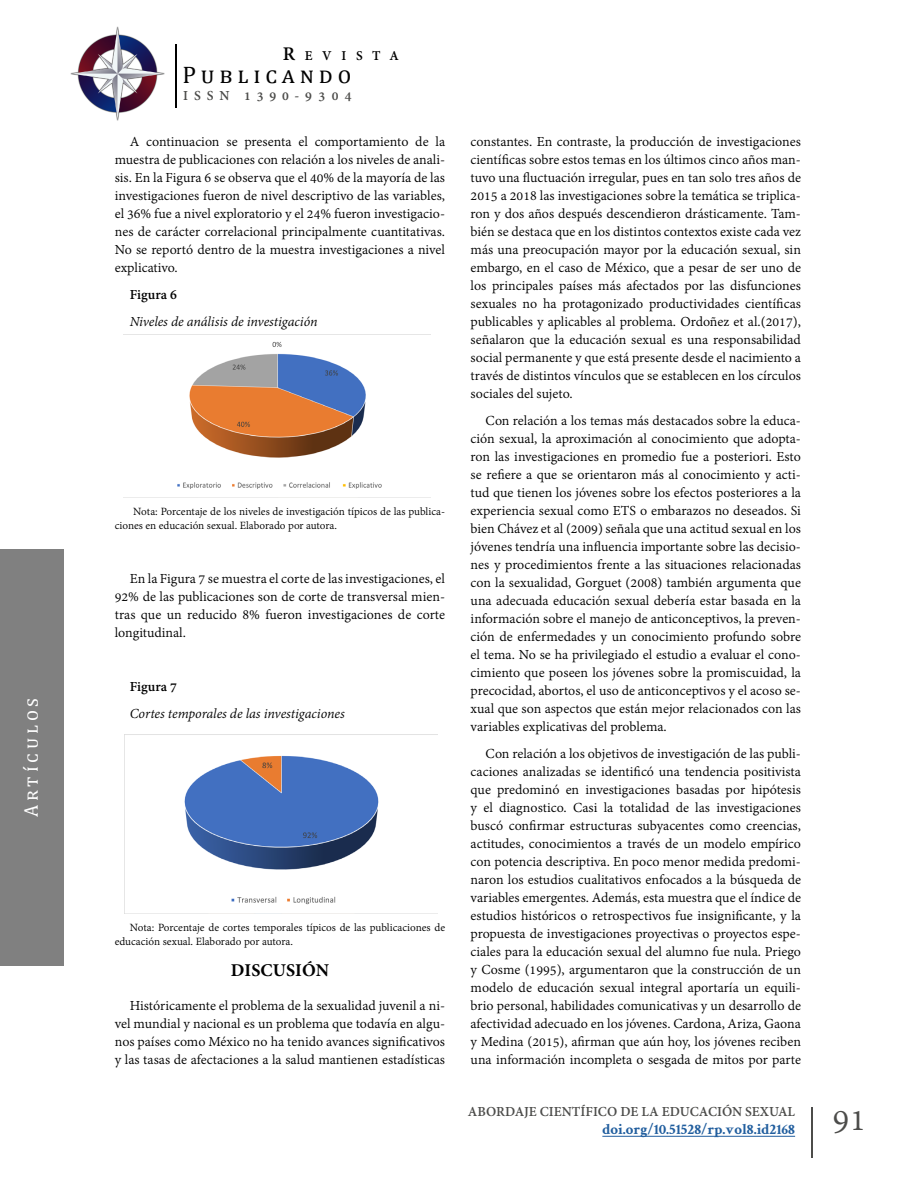
<style>
.page{position:relative;width:918px;height:1188px;background:#fff}
.page>*{position:absolute;margin:0;border:0;box-sizing:border-box;transform-origin:0 0}
.t1{font:37.5px "Adobe Devanagari";color:#4c4c4a}
.t2{font:24px "Cambria";letter-spacing:.2em;color:#000}
.t3{font:19.5px "Cambria";letter-spacing:.2em;color:#fff}
.t4{font:700 18px "Minion Pro";letter-spacing:.005em;color:#000}
.t5{font:15px/18px "Adobe Devanagari";color:#000;text-align:justify}
.t6{font:italic 15px "Adobe Devanagari";letter-spacing:-.005em;color:#000}
.t7{font:700 15px "Adobe Devanagari";color:#4c4c4a}
.t8{font:700 15px "Crimson Text";color:#215e9e}
.t9{font:700 15px "Adobe Devanagari";color:#000}
.t10{font:700 15px "Adobe Devanagari";letter-spacing:.39em;color:#4c4c4a}
.t11{font:700 14.7px "Adobe Devanagari";color:#000}
.t12{font:12px/14.4px "Adobe Devanagari";color:#000}
.s1{font-size:21px}
</style>
<div class="page">
<hr style="left:811px;top:1108px;width:1px;height:50px;background:#4c4c4a">
<hr style="left:602px;top:1136px;width:193px;height:1px;background:#215e9e">
<hr style="left:0;top:136px;width:1px;height:412px;background:#808080">
<div style="left:0;top:549px;width:64px;height:417px;background:#808080"></div>
<hr style="left:175px;top:44px;width:2px;height:64px;background:#000">
<img style="left:70px;top:26px;width:95px;height:95px">
<img style="left:177px;top:341px;width:205px;height:148px">
<img style="left:124px;top:734px;width:313px;height:179px">
<h3 class="t3" style="left:20px;top:817px;width:121px;rotate:-90deg">Artículos</h3>
<p class="t11" style="left:283px;top:47px;width:70px"><span class="s1">R</span>EVIS</p>
<p class="t11" style="left:372px;top:47px;width:28px">T A</p>
<h2 class="t2" style="left:182px;top:60px;width:170px">Publicando</h2>
<p class="t10" style="left:183px;top:87px;width:170px">ISSN 1390-9304</p>
<p class="t5" style="left:115px;top:134px;width:332px;text-indent:15px">A continuacion se presenta el comportamiento de la muestra de publicaciones con relación a los niveles de anali&shy;sis. En la Figura 6 se observa que el 40% de la mayoría de las investigaciones fueron de nivel descriptivo de las variables, el 36% fue a nivel exploratorio y el 24% fueron investigacio&shy;nes de carácter correlacional principalmente cuantitativas.<br>No se reportó dentro de la muestra investigaciones a nivel explicativo.</p>
<p class="t9" style="left:130px;top:286px;width:49px">Figura 6</p>
<p class="t6" style="left:130px;top:313px;width:189px">Niveles de análisis de investigación</p>
<p class="t12" style="left:115px;top:505px;width:332px;text-indent:19px">Nota: Porcentaje de los niveles de investigación típicos de las publica&shy;ciones en educación sexual. Elaborado por autora.</p>
<p class="t5" style="left:115px;top:571px;width:332px;text-indent:15px">En la Figura 7 se muestra el corte de las investigaciones, el 92% de las publicaciones son de corte de transversal mien&shy;tras que un reducido 8% fueron investigaciones de corte longitudinal.</p>
<p class="t9" style="left:130px;top:678px;width:49px">Figura 7</p>
<p class="t6" style="left:130px;top:705px;width:216px">Cortes temporales de las investigaciones</p>
<p class="t12" style="left:115px;top:921px;width:332px;text-indent:15px">Nota: Porcentaje de cortes temporales típicos de las publicaciones de educación sexual. Elaborado por autora.</p>
<p class="t4" style="left:231px;top:957px;width:100px">DISCUSIÓN</p>
<p class="t5" style="left:115px;top:998px;width:332px;text-indent:15px">Históricamente el problema de la sexualidad juvenil a ni&shy;vel mundial y nacional es un problema que todavía en algu&shy;nos países como México no ha tenido avances significativos y las tasas de afectaciones a la salud mantienen estadísticas</p>
<p class="t5" style="left:471px;top:134px;width:332px">constantes. En contraste, la producción de investigaciones científicas sobre estos temas en los últimos cinco años man&shy;tuvo una fluctuación irregular, pues en tan solo tres años de 2015 a 2018 las investigaciones sobre la temática se triplica&shy;ron y dos años después descendieron drásticamente. Tam&shy;bién se destaca que en los distintos contextos existe cada vez más una preocupación mayor por la educación sexual, sin embargo, en el caso de México, que a pesar de ser uno de los principales países más afectados por las disfunciones sexuales no ha protagonizado productividades científicas publicables y aplicables al problema. Ordoñez et al.(2017), señalaron que la educación sexual es una responsabilidad social permanente y que está presente desde el nacimiento a través de distintos vínculos que se establecen en los círculos sociales del sujeto.</p>
<p class="t5" style="left:471px;top:413px;width:332px;text-indent:15px">Con relación a los temas más destacados sobre la educa&shy;ción sexual, la aproximación al conocimiento que adopta&shy;ron las investigaciones en promedio fue a posteriori. Esto se refiere a que se orientaron más al conocimiento y acti&shy;tud que tienen los jóvenes sobre los efectos posteriores a la experiencia sexual como ETS o embarazos no deseados. Si bien Chávez et al (2009) señala que una actitud sexual en los jóvenes tendría una influencia importante sobre las decisio&shy;nes y procedimientos frente a las situaciones relacionadas con la sexualidad, Gorguet (2008) también argumenta que una adecuada educación sexual debería estar basada en la información sobre el manejo de anticonceptivos, la preven&shy;ción de enfermedades y un conocimiento profundo sobre el tema. No se ha privilegiado el estudio a evaluar el cono&shy;cimiento que poseen los jóvenes sobre la promiscuidad, la precocidad, abortos, el uso de anticonceptivos y el acoso se&shy;xual que son aspectos que están mejor relacionados con las variables explicativas del problema.</p>
<p class="t5" style="left:471px;top:746px;width:332px;text-indent:15px">Con relación a los objetivos de investigación de las publi&shy;caciones analizadas se identificó una tendencia positivista que predominó en investigaciones basadas por hipótesis y el diagnostico. Casi la totalidad de las investigaciones buscó confirmar estructuras subyacentes como creencias, actitudes, conocimientos a través de un modelo empírico con potencia descriptiva. En poco menor medida predomi&shy;naron los estudios cualitativos enfocados a la búsqueda de variables emergentes. Además, esta muestra que el índice de estudios históricos o retrospectivos fue insignificante, y la propuesta de investigaciones proyectivas o proyectos espe&shy;ciales para la educación sexual del alumno fue nula. Priego y Cosme (1995), argumentaron que la construcción de un modelo de educación sexual integral aportaría un equili&shy;brio personal, habilidades comunicativas y un desarrollo de afectividad adecuado en los jóvenes. Cardona, Ariza, Gaona y Medina (2015), afirman que aún hoy, los jóvenes reciben una información incompleta o sesgada de mitos por parte</p>
<p class="t7" style="left:468px;top:1103px;width:329px">ABORDAJE CIENTÍFICO DE LA EDUCACIÓN SEXUAL</p>
<p class="t8" style="left:602px;top:1120px;width:194px">doi.org/10.51528/rp.vol8.id2168</p>
<h1 class="t1" style="left:832px;top:1098px;width:35px">91</h1>
</div>
